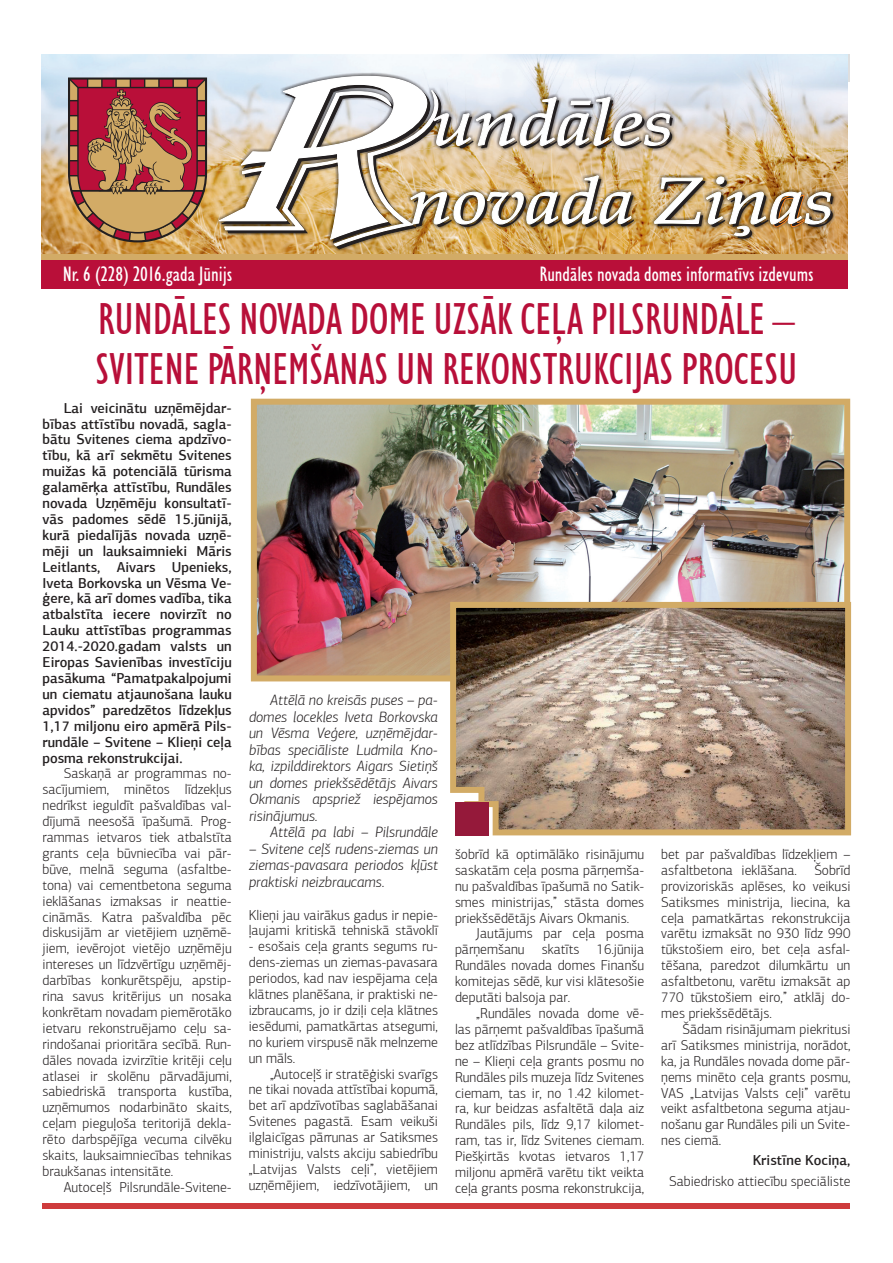
<style>
.page{position:relative;width:893px;height:1263px;background:#fff}
.page>*{position:absolute;margin:0;border:0;box-sizing:border-box;transform-origin:0 0}
.t1{font:condensed 45px/49.5px "Humanist 521 TL";letter-spacing:-.01em;color:#b80f39}
.t2{font:condensed 21px "Humanist 521 TL";color:#fff}
.t3{font:italic 300 15px/16.5px "PF Agora Sans Pro";color:#231f20;text-align:justify}
.t4{font:300 14.4px/15.9px "PF Agora Sans Pro";color:#231f20;text-align:justify}
.t5{font:500 14.4px/15.9px "PF Agora Sans Pro";color:#231f20;text-align:justify}
</style>
<div class="page">
<div style="left:43px;top:54px;width:807px;height:27px;background:#dedfe0"></div>
<img style="left:250px;top:398px;width:601px;height:284px">
<svg style="left:447px;top:599px;width:405px;height:237px;background:#a48e7a"></svg>
<img style="left:41px;top:55px;width:807px;height:199px">
<div style="left:41px;top:259px;width:807px;height:30px;background:#b90f39"></div>
<div style="left:41px;top:254px;width:807px;height:5px;background:#d2ab66"></div>
<img style="left:215px;top:75px;width:619px;height:174px">
<svg style="left:67px;top:76px;width:141px;height:167px;background:#af634d"></svg>
<div style="left:43px;top:1203px;width:807px;height:6px;background:#ce3b3c"></div>
<div style="left:455px;top:802px;width:33px;height:33px;background:#95193a"></div>
<h2 class="t2" style="left:63px;top:261px;width:171px">Nr. 6 (228) 2016.gada Jūnijs</h2>
<h2 class="t2" style="left:539px;top:261px;width:276px">Rundāles novada domes informatīvs izdevums</h2>
<h1 class="t1" style="left:95px;top:294px;width:703px">RUNDĀLES NOVADA DOME UZSĀK CEĻA PILSRUNDĀLE –<br>SVITENE PĀRŅEMŠANAS UN REKONSTRUKCIJAS PROCESU</h1>
<p class="t5" style="left:43px;top:400px;width:191px;text-indent:21px">Lai veicinātu uzņēmējdar&shy;bības attīstību novadā, sagla&shy;bātu Svitenes ciema apdzīvo&shy;tību, kā arī sekmētu Svitenes muižas kā potenciālā tūrisma galamērķa attīstību, Rundāles novada Uzņēmēju konsultatī&shy;vās padomes sēdē 15.jūnijā, kurā piedalījās novada uzņē&shy;mēji un lauksaimnieki Māris Leitlants, Aivars Upenieks, Iveta Borkovska un Vēsma Ve&shy;ģere, kā arī domes vadība, tika atbalstīta iecere novirzīt no Lauku attīstības programmas 2014.-2020.gadam valsts un Eiropas Savienības investīciju pasākuma “Pamatpakalpojumi un ciematu atjaunošana lauku apvidos” paredzētos līdzekļus 1,17 miljonu eiro apmērā Pils&shy;rundāle – Svitene – Klieņi ceļa posma rekonstrukcijai.</p>
<p class="t4" style="left:43px;top:766px;width:191px;text-indent:21px">Saskaņā ar programmas no&shy;sacījumiem, minētos līdzekļus nedrīkst ieguldīt pašvaldības val&shy;dījumā neesošā īpašumā. Prog&shy;rammas ietvaros tiek atbalstīta grants ceļa būvniecība vai pār&shy;būve, melnā seguma (asfaltbe&shy;tona) vai cementbetona seguma ieklāšanas izmaksas ir neattie&shy;cināmās. Katra pašvaldība pēc diskusijām ar vietējiem uzņēmē&shy;jiem, ievērojot vietējo uzņēmēju intereses un līdzvērtīgu uzņēmēj&shy;darbības konkurētspēju, apstip&shy;rina savus kritērijus un nosaka konkrētam novadam piemērotāko ietvaru rekonstruējamo ceļu sa&shy;rindošanai prioritāra secībā. Run&shy;dāles novada izvirzītie kritēji ceļu atlasei ir skolēnu pārvadājumi, sabiedriskā transporta kustība, uzņēmumos nodarbināto skaits, ceļam pieguļoša teritorijā dekla&shy;rēto darbspējīga vecuma cilvēku skaits, lauksaimniecības tehnikas braukšanas intensitāte.</p>
<p class="t4" style="left:64px;top:1179px;width:169px">Autoceļš Pilsrundāle-Svitene-</p>
<p class="t3" style="left:249px;top:692px;width:190px;text-indent:21px">Attēlā no kreisās puses – pa&shy;domes locekles Iveta Borkovska un Vēsma Veģere, uzņēmējdar&shy;bības speciāliste Ludmila Kno&shy;ka, izpilddirektors Aigars Sietiņš un domes priekšsēdētājs Aivars Okmanis apspriež iespējamos risinājumus.</p>
<p class="t3" style="left:270px;top:824px;width:169px">Attēlā pa labi – Pilsrundāle</p>
<p class="t3" style="left:249px;top:841px;width:190px">– Svitene ceļš rudens-ziemas un ziemas-pavasara periodos kļūst praktiski neizbraucams.</p>
<p class="t4" style="left:249px;top:907px;width:191px">Klieņi jau vairākus gadus ir nepie&shy;ļaujami kritiskā tehniskā stāvoklī</p>
<p class="t4" style="left:249px;top:939px;width:191px">- esošais ceļa grants segums ru&shy;dens-ziemas un ziemas-pavasara periodos, kad nav iespējama ceļa klātnes planēšana, ir praktiski ne&shy;izbraucams, jo ir dziļi ceļa klātnes iesēdumi, pamatkārtas atsegumi, no kuriem virspusē nāk melnzeme un māls.</p>
<p class="t4" style="left:249px;top:1066px;width:191px;text-indent:21px">„Autoceļš ir stratēģiski svarīgs ne tikai novada attīstībai kopumā, bet arī apdzīvotības saglabāšanai Svitenes pagastā. Esam veikuši ilglaicīgas pārrunas ar Satiksmes ministriju, valsts akciju sabiedrību „Latvijas Valsts ceļi”, vietējiem uzņēmējiem, iedzīvotājiem, un</p>
<p class="t4" style="left:455px;top:846px;width:191px">šobrīd kā optimālāko risinājumu saskatām ceļa posma pārņemša&shy;nu pašvaldības īpašumā no Satik&shy;smes ministrijas,” stāsta domes priekšsēdētājs Aivars Okmanis.</p>
<p class="t4" style="left:455px;top:926px;width:191px;text-indent:21px">Jautājums par ceļa posma pārņemšanu skatīts 16.jūnija Rundāles novada domes Finanšu komitejas sēdē, kur visi klātesošie deputāti balsoja par.</p>
<p class="t4" style="left:455px;top:1005px;width:191px;text-indent:21px">„Rundāles novada dome vē&shy;las pārņemt pašvaldības īpašumā bez atlīdzības Pilsrundāle – Svite&shy;ne – Klieņi ceļa grants posmu no Rundāles pils muzeja līdz Svitenes ciemam, tas ir, no 1.42 kilomet&shy;ra, kur beidzas asfaltētā daļa aiz Rundāles pils, līdz 9,17 kilomet&shy;ram, tas ir, līdz Svitenes ciemam.<br>Piešķirtās kvotas ietvaros 1,17 miljonu apmērā varētu tikt veikta ceļa grants posma rekonstrukcija,</p>
<p class="t4" style="left:661px;top:846px;width:191px">bet par pašvaldības līdzekļiem – asfaltbetona ieklāšana. Šobrīd provizoriskās aplēses, ko veikusi Satiksmes ministrija, liecina, ka ceļa pamatkārtas rekonstrukcija varētu izmaksāt no 930 līdz 990 tūkstošiem eiro, bet ceļa asfal&shy;tēšana, paredzot dilumkārtu un asfaltbetonu, varētu izmaksāt ap 770 tūkstošiem eiro,” atklāj do&shy;mes priekšsēdētājs.</p>
<p class="t4" style="left:661px;top:1021px;width:191px;text-indent:21px">Šādam risinājumam piekritusi arī Satiksmes ministrija, norādot, ka, ja Rundāles novada dome pār&shy;ņems minēto ceļa grants posmu, VAS „Latvijas Valsts ceļi” varētu veikt asfaltbetona seguma atjau&shy;nošanu gar Rundāles pili un Svite&shy;nes ciemā.</p>
<p class="t5" style="left:753px;top:1152px;width:99px">Kristīne Kociņa,</p>
<p class="t4" style="left:669px;top:1173px;width:183px">Sabiedrisko attiecību speciāliste</p>
</div>
